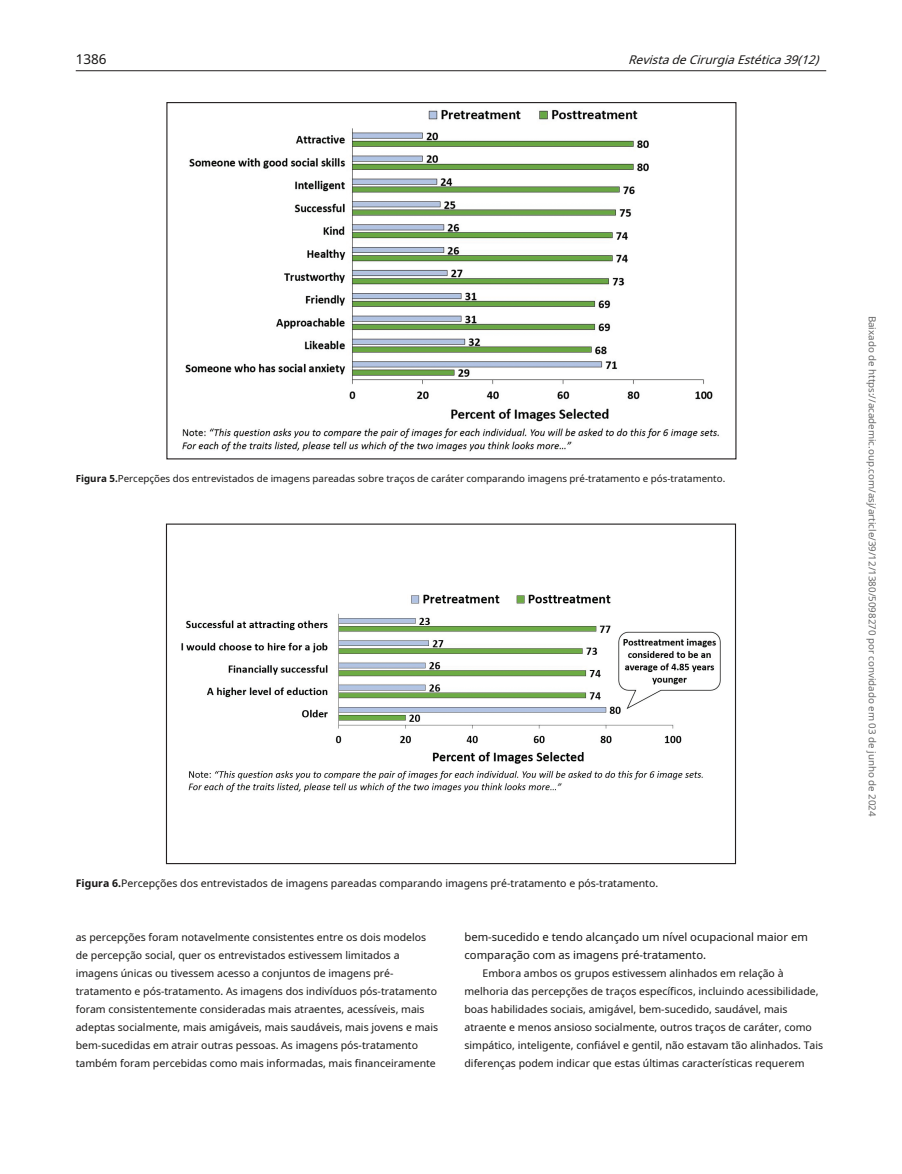
<style>
.page{position:relative;width:902px;height:1174px;background:#fff}
.page>*{position:absolute;margin:0;border:0;box-sizing:border-box;transform-origin:0 0}
.t1{font:13.5px "Noto Sans";color:#171615}
.t2{font:italic 12px "Noto Sans";color:#171615}
.t3{font:11.25px/18px "Noto Sans";color:#171615}
.t4{font:10.5px/18px "Noto Sans";color:#171615}
.t5{font:9.75px "Noto Sans";color:#171615}
.t6{font:9.75px "Noto Sans";color:#666}
.s1{font-weight:700}
</style>
<div class="page">
<hr style="left:76px;top:70px;width:750px;height:1px;background:#231f20">
<img style="left:182px;top:109px;width:537px;height:343px">
<img style="left:181px;top:594px;width:540px;height:198px">
<p class="t1" style="left:76px;top:50px;width:32px">1386</p>
<p class="t2" style="left:628px;top:52px;width:197px">RevistadeCirurgiaEstética39(12)</p>
<p class="t5" style="left:76px;top:471px;width:651px"><span class="s1">Figura 5.</span>Percepções dos entrevistados de imagens pareadas sobre traços de caráter comparando imagens pré-tratamento e pós-tratamento.</p>
<p class="t4" style="left:76px;top:873px;width:584px"><span class="s1">Figura 6.</span>Percepções dos entrevistados de imagens pareadas comparando imagens pré-tratamento e pós-tratamento.</p>
<p class="t4" style="left:76px;top:927px;width:364px">as percepções foram notavelmente consistentes entre os dois modelos de percepção social, quer os entrevistados estivessem limitados a imagens únicas ou tivessem acesso a conjuntos de imagens pré&shy;tratamento e pós-tratamento. As imagens dos indivíduos pós-tratamento foram consistentemente consideradas mais atraentes, acessíveis, mais adeptas socialmente, mais amigáveis, mais saudáveis, mais jovens e mais bem-sucedidas em atrair outras pessoas. As imagens pós-tratamento também foram percebidas como mais informadas, mais financeiramente</p>
<p class="t3" style="left:464px;top:927px;width:345px">bem-sucedido e tendo alcançado um nível ocupacional maior em comparação com as imagens pré-tratamento.</p>
<p class="t4" style="left:464px;top:963px;width:360px;text-indent:18px">Embora ambos os grupos estivessem alinhados em relação à melhoria das percepções de traços específicos, incluindo acessibilidade, boas habilidades sociais, amigável, bem-sucedido, saudável, mais atraente e menos ansioso socialmente, outros traços de caráter, como simpático, inteligente, confiável e gentil, não estavam tão alinhados. Tais diferenças podem indicar que estas últimas características requerem</p>
<p class="t6" style="left:879px;top:315px;width:502px;rotate:90deg">Baixado de https://academic.oup.com/asj/article/39/12/1380/5098270 por convidado em 03 de junho de 2024</p>
</div>
